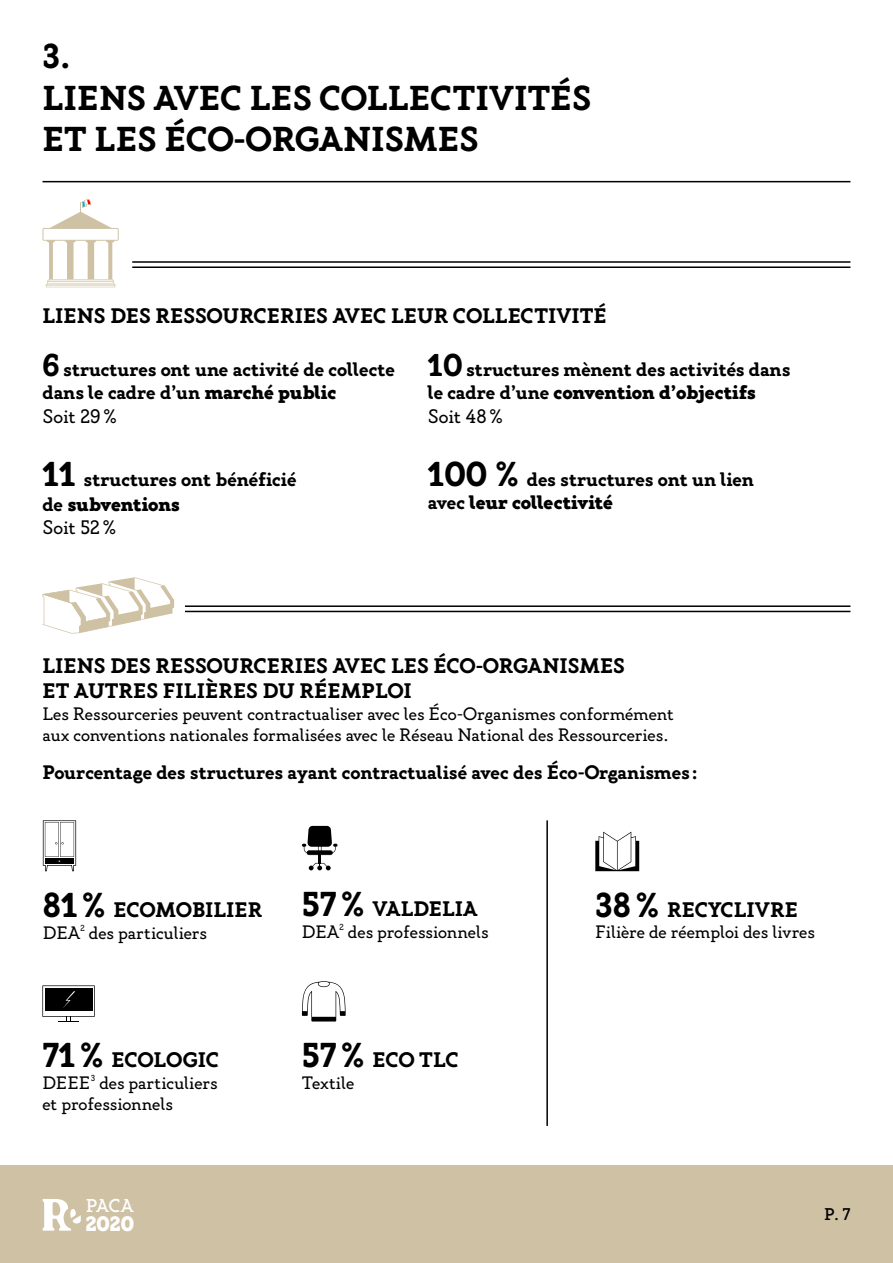
<style>
.page{position:relative;width:893px;height:1263px;background:#fff}
.page>*{position:absolute;margin:0;border:0;box-sizing:border-box;transform-origin:0 0}
.t1{font:700 34.5px/41.4px "Gambero";color:#000}
.t2{font:700 21px/25.2px "Gambero";color:#000}
.t3{font:900 20.85px "Gambero";color:#fff}
.t4{font:700 19.5px/23.4px "Gambero";color:#000}
.t5{font:19.5px "Gambero";color:#000}
.t6{font:500 18.6px "Gambero";color:#fff}
.t7{font:18px/21.6px "Gambero";color:#000}
.t8{font:500 16.95px "Gambero";color:#000}
.s1{font-size:31.5px}
.s2{font-weight:900}
.s3{font-weight:400}
.s4{font-size:34.5px}
</style>
<div class="page">
<div style="left:0;top:1165px;width:893px;height:98px;background:#cfc2a4"></div>
<svg style="left:43px;top:1199px;width:38px;height:32px"></svg>
<svg style="left:43px;top:820px;width:33px;height:51px"></svg>
<svg style="left:302px;top:826px;width:35px;height:44px"></svg>
<svg style="left:42px;top:985px;width:53px;height:37px"></svg>
<svg style="left:302px;top:981px;width:44px;height:40px"></svg>
<svg style="left:595px;top:832px;width:44px;height:39px"></svg>
<hr style="left:546px;top:820px;width:2px;height:306px;background:#000">
<hr style="left:46px;top:285px;width:69px;height:2px;background:#cfc2a4">
<svg style="left:43px;top:199px;width:76px;height:86px"></svg>
<svg style="left:43px;top:577px;width:131px;height:57px"></svg>
<hr style="left:43px;top:181px;width:807px;height:1px;background:#000">
<hr style="left:185px;top:605px;width:665px;height:2px;background:#000">
<hr style="left:132px;top:261px;width:718px;height:2px;background:#000">
<hr style="left:185px;top:611px;width:665px;height:1px;background:#000">
<hr style="left:132px;top:266px;width:718px;height:2px;background:#000">
<h1 class="t1" style="left:43px;top:36px;width:550px">3.<br>LIENS AVEC LES COLLECTIVITÉS<br>ET LES ÉCO-ORGANISMES</h1>
<p class="t2" style="left:43px;top:303px;width:566px">LIENS DES RESSOURCERIES AVEC LEUR COLLECTIVITÉ</p>
<p class="t4" style="left:43px;top:358px;width:354px"><span class="s1">6</span> structures ont une activité de collecte dans le cadre d’un <span class="s2">marché public<br></span><span class="s3">Soit 29%</span></p>
<p class="t4" style="left:43px;top:467px;width:255px;line-height:25.2px"><span class="s4">11</span> structures ont bénéficié de <span class="s2">subventions</span></p>
<p class="t5" style="left:43px;top:516px;width:75px">Soit 52%</p>
<p class="t4" style="left:428px;top:358px;width:364px"><span class="s1">10</span> structures mènent des activités dans le cadre d’une <span class="s2">convention d’objectifs<br></span><span class="s3">Soit 48%</span></p>
<p class="t4" style="left:428px;top:467px;width:328px"><span class="s4">100 %</span> des structures ont un lien avec <span class="s2">leur collectivité</span></p>
<p class="t2" style="left:43px;top:653px;width:584px">LIENS DES RESSOURCERIES AVEC LES ÉCO-ORGANISMES<br>ET AUTRES FILIÈRES DU RÉEMPLOI</p>
<p class="t7" style="left:43px;top:703px;width:633px">Les Ressourceries peuvent contractualiser avec les Éco-Organismes conformément aux conventions nationales formalisées avec le Réseau National des Ressourceries.</p>
<p class="t4" style="left:43px;top:760px;width:656px">Pourcentage des structures ayant contractualisé avec des Éco-Organismes :</p>
<p class="t2" style="left:43px;top:897px;width:221px"><span class="s4">81%</span> ECOMOBILIER</p>
<p class="t7" style="left:43px;top:922px;width:166px">DEA<sup>2</sup> des particuliers</p>
<p class="t2" style="left:42px;top:1047px;width:178px"><span class="s4">71%</span> ECOLOGIC</p>
<p class="t7" style="left:42px;top:1072px;width:177px">DEEE<sup>3</sup> des particuliers et professionnels</p>
<p class="t6" style="left:86px;top:1194px;width:49px">PACA</p>
<p class="t3" style="left:86px;top:1210px;width:50px">2020</p>
<p class="t2" style="left:302px;top:896px;width:177px"><span class="s4">57%</span> VALDELIA</p>
<p class="t7" style="left:302px;top:921px;width:188px">DEA<sup>2</sup> des professionnels</p>
<p class="t2" style="left:302px;top:1047px;width:158px"><span class="s4">57%</span> ECO TLC</p>
<p class="t7" style="left:302px;top:1072px;width:54px">Textile</p>
<p class="t2" style="left:595px;top:897px;width:204px"><span class="s4">38%</span> RECYCLIVRE</p>
<p class="t7" style="left:595px;top:922px;width:221px">Filière de réemploi des livres</p>
<p class="t8" style="left:824px;top:1204px;width:28px">P. 7</p>
</div>
